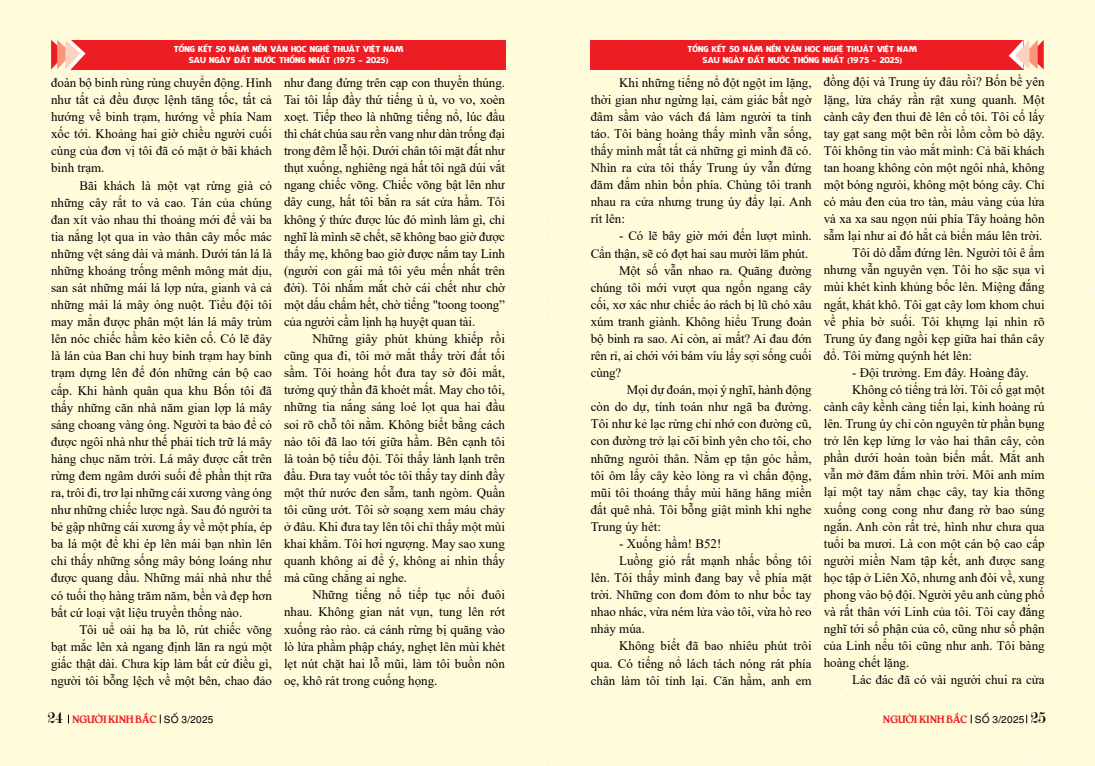
<style>
.page{position:relative;width:1095px;height:766px;background:#fff}
.page>*{position:absolute;margin:0;border:0;box-sizing:border-box;transform-origin:0 0}
.t1{font:13px/17.1px "Times New Roman";color:#000;text-align:justify}
.t2{font:10px "UTM Bienvenue";color:#ed1d24}
.t3{font:8px/11px "UTM Facebook";color:#fff;text-align:center}
.s1{font-family:"Modern";font-size:17.1px;color:#000}
.s2{font-family:"UTM Helve";color:#000}
</style>
<div class="page">
<img style="left:0;top:0;width:547px;height:765px">
<svg style="left:547px;top:0;width:547px;height:765px;background:#fefbda"></svg>
<div style="left:71px;top:40px;width:434px;height:29px;background:#ed1d24"></div>
<svg style="left:51px;top:40px;width:34px;height:30px"></svg>
<div style="left:590px;top:40px;width:432px;height:29px;background:#ed1d24"></div>
<svg style="left:1008px;top:40px;width:35px;height:29px"></svg>
<p class="t3" style="left:174px;top:43px;width:231px">TỔNG KẾT 50 NĂM NỀN VĂN HỌC NGHỆ THUẬT VIỆT NAM<br>SAU NGÀY ĐẤT NƯỚC THỐNG NHẤT (1975 - 2025)</p>
<p class="t1" style="left:51px;top:74px;width:222px">đoàn bộ binh rùng rùng chuyển động. Hình như tất cả đều được lệnh tăng tốc, tất cả hướng về binh trạm, hướng về phía Nam xốc tới. Khoảng hai giờ chiều người cuối cùng của đơn vị tôi đã có mặt ở bãi khách binh trạm.</p>
<p class="t1" style="left:51px;top:176px;width:222px;text-indent:28px">Bãi khách là một vạt rừng già có những cây rất to và cao. Tán của chúng đan xít vào nhau thi thoảng mới để vài ba tia nắng lọt qua in vào thân cây mốc mác những vệt sáng dài và mảnh. Dưới tán lá là những khoảng trống mênh mông mát dịu, san sát những mái lá lợp nứa, gianh và cả những mái lá mây óng nuột. Tiểu đội tôi may mắn được phân một lán lá mây trùm lên nóc chiếc hầm kèo kiên cố. Có lẽ đây là lán của Ban chỉ huy binh trạm hay binh trạm dựng lên đế đón những cán bộ cao cấp. Khi hành quân qua khu Bốn tôi đã thấy những căn nhà năm gian lợp lá mây sáng choang vàng óng. Người ta bảo để có được ngôi nhà như thế phải tích trữ lá mây hàng chục năm trời. Lá mây được cắt trên rừng đem ngâm dưới suối để phần thịt rữa ra, trôi đi, trơ lại những cái xương vàng óng như những chiếc lược ngà. Sau đó người ta bẻ gập những cái xương ấy về một phía, ép ba lá một để khi ép lên mái bạn nhìn lên chỉ thấy những sống mây bóng loáng như được quang dầu. Những mái nhà như thế có tuối thọ hàng trăm năm, bền và đẹp hơn bất cứ loại vật liệu truyền thống nào.</p>
<p class="t1" style="left:51px;top:620px;width:222px;text-indent:28px">Tôi uể oải hạ ba lô, rút chiếc võng bạt mắc lên xà ngang định lăn ra ngủ một giấc thật dài. Chưa kịp làm bất cứ điều gì, người tôi bỗng lệch về một bên, chao đảo</p>
<p class="t1" style="left:284px;top:73px;width:222px">như đang đứng trên cạp con thuyền thúng.<br>Tai tôi lấp đầy thứ tiếng ù ù, vo vo, xoèn xoẹt. Tiếp theo là những tiếng nổ, lúc đầu thì chát chúa sau rền vang như dàn trống đại trong đêm lễ hội. Dưới chân tôi mặt đất như thụt xuống, nghiêng ngả hất tôi ngã dúi vắt ngang chiếc võng. Chiếc võng bật lên như dây cung, hất tôi bắn ra sát cửa hầm. Tôi không ý thức được lúc đó mình làm gì, chỉ nghĩ là mình sẽ chết, sẽ không bao giờ được thấy mẹ, không bao giờ được nắm tay Linh (người con gái mà tôi yêu mến nhất trên đời). Tôi nhắm mắt chờ cái chết như chờ một dấu chấm hết, chờ tiếng "toong toong” của người cầm lịnh hạ huyệt quan tài.</p>
<p class="t1" style="left:284px;top:330px;width:222px;text-indent:28px">Những giây phút khủng khiếp rồi cũng qua đi, tôi mở mắt thấy trời đất tối sầm. Tôi hoảng hốt đưa tay sờ đôi mắt, tưởng quỷ thần đã khoét mất. May cho tôi, những tia nắng sáng loé lọt qua hai đầu soi rõ chỗ tôi nằm. Không biết bằng cách nào tôi đã lao tới giữa hầm. Bên cạnh tôi là toàn bộ tiểu đội. Tôi thấy lành lạnh trên đầu. Đưa tay vuốt tóc tôi thấy tay dính đầy một thứ nước đen sẫm, tanh ngòm. Quần tôi cũng ướt. Tôi sờ soạng xem máu chảy ở đâu. Khi đưa tay lên tôi chỉ thấy một mùi khai khẳm. Tôi hơi ngượng. May sao xung quanh không ai để ý, không ai nhìn thấy mà cũng chẳng ai nghe.</p>
<p class="t1" style="left:284px;top:586px;width:222px;text-indent:28px">Những tiếng nổ tiếp tục nối đuôi nhau. Không gian nát vụn, tung lên rớt xuống rào rào. cả cánh rừng bị quăng vào lò lửa phầm phập cháy, nghẹt lên mùi khét lẹt nút chặt hai lỗ mũi, làm tôi buồn nôn oẹ, khô rát trong cuống họng.</p>
<p class="t3" style="left:687px;top:43px;width:231px">TỔNG KẾT 50 NĂM NỀN VĂN HỌC NGHỆ THUẬT VIỆT NAM<br>SAU NGÀY ĐẤT NƯỚC THỐNG NHẤT (1975 - 2025)</p>
<p class="t1" style="left:590px;top:73px;width:222px;text-indent:28px">Khi những tiếng nổ đột ngột im lặng, thời gian như ngừng lại, cảm giác bất ngờ đâm sầm vào vách đá làm người ta tỉnh táo. Tôi bàng hoàng thấy mình vẫn sống, thấy mình mất tất cả những gì mình đã có.<br>Nhìn ra cửa tôi thấy Trung úy vẫn đứng đăm đắm nhìn bốn phía. Chúng tôi tranh nhau ra cửa nhưng trung úy đẩy lại. Anh rít lên:</p>
<p class="t1" style="left:619px;top:227px;width:194px">- Có lẽ bây giờ mới đến lượt mình.</p>
<p class="t1" style="left:590px;top:244px;width:219px">Cẩn thận, sẽ có đợt hai sau mười lăm phút.</p>
<p class="t1" style="left:619px;top:261px;width:194px">Một số vẫn nhao ra. Quãng đường</p>
<p class="t1" style="left:590px;top:278px;width:222px">chúng tôi mới vượt qua ngốn ngang cây</p>
<p class="t1" style="left:590px;top:295px;width:222px">cối, xơ xác như chiếc áo rách bị lũ chó xâu</p>
<p class="t1" style="left:590px;top:312px;width:222px">xúm tranh giành. Không hiểu Trung đoàn</p>
<p class="t1" style="left:590px;top:329px;width:222px">bộ binh ra sao. Ai còn, ai mất? Ai đau đớn</p>
<p class="t1" style="left:590px;top:346px;width:222px">rên rỉ, ai chới với bám víu lấy sợi sống cuối</p>
<p class="t1" style="left:590px;top:363px;width:32px">cùng?</p>
<p class="t1" style="left:626px;top:381px;width:186px">Mọi dự đoán, mọi ý nghĩ, hành động</p>
<p class="t1" style="left:590px;top:398px;width:222px">còn do dự, tính toán như ngã ba đường.</p>
<p class="t1" style="left:590px;top:415px;width:222px">Tôi như kẻ lạc rừng chỉ nhớ con đường cũ,</p>
<p class="t1" style="left:590px;top:432px;width:222px">con đường trở lại cõi bình yên cho tôi, cho</p>
<p class="t1" style="left:590px;top:449px;width:222px">những ngưòi thân. Nằm ẹp tận góc hầm,</p>
<p class="t1" style="left:590px;top:466px;width:222px">tôi ôm lấy cây kèo lỏng ra vì chấn động,</p>
<p class="t1" style="left:590px;top:483px;width:222px">mũi tôi thoáng thấy mùi hăng hăng miền</p>
<p class="t1" style="left:590px;top:500px;width:222px">đất quê nhà. Tôi bỗng giật mình khi nghe</p>
<p class="t1" style="left:590px;top:517px;width:72px">Trung úy hét:</p>
<p class="t1" style="left:619px;top:534px;width:104px">- Xuống hầm! B52!</p>
<p class="t1" style="left:619px;top:551px;width:194px">Luồng gió rất mạnh nhấc bổng tôi</p>
<p class="t1" style="left:590px;top:568px;width:222px">lên. Tôi thấy mình đang bay về phía mặt</p>
<p class="t1" style="left:590px;top:585px;width:222px">trời. Những con đom đóm to như bốc tay</p>
<p class="t1" style="left:590px;top:602px;width:222px">nhao nhác, vừa ném lửa vào tôi, vừa hò reo</p>
<p class="t1" style="left:590px;top:619px;width:56px">nhảy múa.</p>
<p class="t1" style="left:619px;top:637px;width:194px">Không biết đã bao nhiêu phút trôi</p>
<p class="t1" style="left:590px;top:654px;width:222px">qua. Có tiếng nổ lách tách nóng rát phía</p>
<p class="t1" style="left:590px;top:671px;width:222px">chân làm tôi tỉnh lại. Căn hầm, anh em</p>
<p class="t1" style="left:823px;top:73px;width:222px">đồng đội và Trung úy đâu rồi? Bốn bề yên</p>
<p class="t1" style="left:823px;top:90px;width:222px">lặng, lửa cháy rần rật xung quanh. Một</p>
<p class="t1" style="left:823px;top:107px;width:222px">cành cây đen thui đè lên cổ tôi. Tôi cố lấy</p>
<p class="t1" style="left:823px;top:124px;width:222px">tay gạt sang một bên rồi lồm cồm bò dậy.</p>
<p class="t1" style="left:823px;top:141px;width:222px">Tôi không tin vào mắt mình: Cả bãi khách</p>
<p class="t1" style="left:823px;top:158px;width:222px">tan hoang không còn một ngôi nhà, không</p>
<p class="t1" style="left:823px;top:176px;width:222px">một bóng ngưòi, không một bóng cây. Chỉ</p>
<p class="t1" style="left:823px;top:193px;width:222px">có màu đen của tro tàn, màu vàng của lửa</p>
<p class="t1" style="left:823px;top:210px;width:222px">và xa xa sau ngọn núi phía Tây hoàng hôn</p>
<p class="t1" style="left:823px;top:227px;width:220px">sẫm lại như ai đó hắt cả biển máu lên trời.</p>
<p class="t1" style="left:851px;top:244px;width:194px">Tôi dò dẫm đứng lên. Người tôi ê ẩm</p>
<p class="t1" style="left:823px;top:261px;width:222px">nhưng vẫn nguyên vẹn. Tôi ho sặc sụa vì</p>
<p class="t1" style="left:823px;top:278px;width:222px">mùi khét kinh khủng bốc lên. Miệng đắng</p>
<p class="t1" style="left:823px;top:295px;width:222px">ngắt, khát khô. Tôi gạt cây lom khom chui</p>
<p class="t1" style="left:823px;top:312px;width:222px">về phía bờ suối. Tôi khựng lại nhìn rõ</p>
<p class="t1" style="left:823px;top:329px;width:222px">Trung úy đang ngồi kẹp giữa hai thân cây</p>
<p class="t1" style="left:823px;top:346px;width:150px">đổ. Tôi mừng quýnh hét lên:</p>
<p class="t1" style="left:851px;top:363px;width:178px">- Đội trưởng. Em đây. Hoàng đây.</p>
<p class="t1" style="left:851px;top:380px;width:194px">Không có tiếng trả lời. Tôi cố gạt một</p>
<p class="t1" style="left:823px;top:397px;width:222px">cành cây kềnh càng tiến lại, kinh hoàng rú</p>
<p class="t1" style="left:823px;top:414px;width:222px">lên. Trung úy chỉ còn nguyên từ phần bụng</p>
<p class="t1" style="left:823px;top:432px;width:222px">trở lên kẹp lửng lơ vào hai thân cây, còn</p>
<p class="t1" style="left:823px;top:449px;width:222px">phần dưới hoàn toàn biến mất. Mắt anh</p>
<p class="t1" style="left:823px;top:466px;width:222px">vẫn mở đăm đắm nhìn trời. Môi anh mím</p>
<p class="t1" style="left:823px;top:483px;width:222px">lại một tay nắm chạc cây, tay kia thõng</p>
<p class="t1" style="left:823px;top:500px;width:222px">xuống cong cong như đang rờ bao súng</p>
<p class="t1" style="left:823px;top:517px;width:222px">ngắn. Anh còn rất trẻ, hình như chưa qua</p>
<p class="t1" style="left:823px;top:534px;width:222px">tuổi ba mươi. Là con một cán bộ cao cấp</p>
<p class="t1" style="left:823px;top:551px;width:222px">người miền Nam tập kết, anh được sang</p>
<p class="t1" style="left:823px;top:568px;width:222px">học tập ở Liên Xô, nhưng anh đòi về, xung</p>
<p class="t1" style="left:823px;top:585px;width:222px">phong vào bộ đội. Người yêu anh cùng phố</p>
<p class="t1" style="left:823px;top:602px;width:222px">và rất thân với Linh của tôi. Tôi cay đắng</p>
<p class="t1" style="left:823px;top:619px;width:222px">nghĩ tới số phận của cô, cũng như số phận</p>
<p class="t1" style="left:823px;top:636px;width:222px">của Linh nếu tôi cũng như anh. Tôi bàng</p>
<p class="t1" style="left:823px;top:653px;width:87px">hoàng chết lặng.</p>
<p class="t1" style="left:851px;top:671px;width:194px">Lác đác đã có vài người chui ra cửa</p>
<p class="t2" style="left:47px;top:711px;width:168px"><span class="s1">24</span> NGƯỜI KINH BẮC <span class="s2">SỐ 3/2025</span></p>
<p class="t2" style="left:882px;top:711px;width:164px">NGƯỜI KINH BẮC <span class="s2">SỐ 3/2025</span> <span class="s1">25</span></p>
</div>
